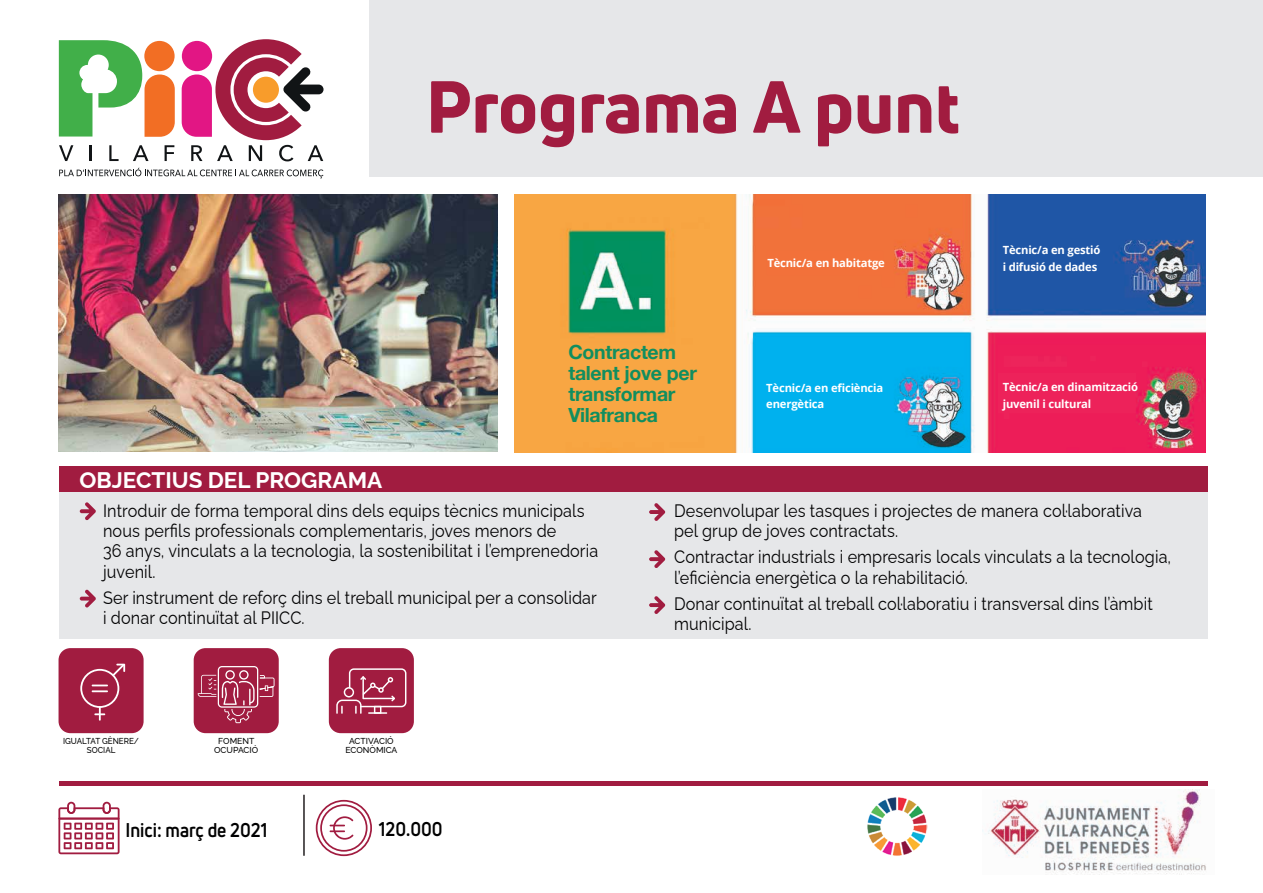
<style>
.page{position:relative;width:1263px;height:893px;background:#fff}
.page>*{position:absolute;margin:0;border:0;box-sizing:border-box;transform-origin:0 0}
.t1{font:800 72px "Uni Neue";color:#a11c40}
.t2{font:700 22.5px "Raleway";color:#fff}
.t3{font:700 19.5px/21px "Helvetica Neue";letter-spacing:-.015em;color:#118e5f}
.t4{font:700 19.5px "Uni Neue";color:#000001;scale:.9 1}
.t5{font:18px/20.2px "Raleway";letter-spacing:.005em;color:#000001;scale:.9 1}
.t6{font:700 11.25px/16.5px "Open Sans";letter-spacing:-.015em;color:#fff}
.t7{font:500 8.7px/9.3px "Raleway";color:#000001;text-align:center}
.t8{font:500 8.7px/9.3px "Raleway";color:#000001;text-align:center;scale:.93 1}
</style>
<div class="page">
<div style="left:369px;top:0;width:894px;height:176px;background:#e6e7e9"></div>
<svg style="left:59px;top:168px;width:264px;height:10px"></svg>
<svg style="left:59px;top:145px;width:14px;height:16px"></svg>
<svg style="left:89px;top:145px;width:2px;height:16px"></svg>
<svg style="left:109px;top:145px;width:10px;height:16px"></svg>
<svg style="left:133px;top:145px;width:16px;height:16px"></svg>
<svg style="left:165px;top:145px;width:9px;height:16px"></svg>
<svg style="left:59px;top:40px;width:116px;height:97px"></svg>
<svg style="left:182px;top:39px;width:141px;height:122px"></svg>
<hr style="left:59px;top:781px;width:1148px;height:4px;background:#a11c40">
<svg style="left:58px;top:802px;width:62px;height:52px"></svg>
<svg style="left:316px;top:800px;width:56px;height:56px"></svg>
<hr style="left:303px;top:795px;width:2px;height:61px;background:#231f20">
<img style="left:867px;top:797px;width:60px;height:59px">
<img style="left:982px;top:789px;width:224px;height:85px">
<div style="left:59px;top:485px;width:1148px;height:154px;background:#e6e7e9"></div>
<div style="left:59px;top:466px;width:1148px;height:26px;background:#a11c40"></div>
<svg style="left:80px;top:502px;width:16px;height:18px"></svg>
<svg style="left:649px;top:550px;width:16px;height:18px"></svg>
<svg style="left:80px;top:590px;width:16px;height:17px"></svg>
<svg style="left:649px;top:503px;width:16px;height:18px"></svg>
<svg style="left:649px;top:596px;width:16px;height:18px"></svg>
<img style="left:59px;top:194px;width:438px;height:258px">
<img style="left:514px;top:194px;width:692px;height:258px">
<div style="left:329px;top:648px;width:85px;height:85px;background:#a11c40;border-radius:12px"></div>
<svg style="left:336px;top:668px;width:70px;height:46px"></svg>
<div style="left:194px;top:648px;width:85px;height:85px;background:#a11c40;border-radius:12px"></div>
<svg style="left:198px;top:666px;width:76px;height:57px"></svg>
<div style="left:59px;top:648px;width:85px;height:85px;background:#a11c40;border-radius:12px"></div>
<svg style="left:80px;top:664px;width:45px;height:57px"></svg>
<h1 class="t1" style="left:426px;top:58px;width:536px">Programa A punt</h1>
<p class="t3" style="left:568px;top:342px;width:130px">Contractem talent jove per transformar<br>Vilafranca</p>
<p class="t6" style="left:767px;top:254px;width:119px">Tècnic/a en habitatge</p>
<p class="t6" style="left:766px;top:379px;width:118px">Tècnic/a en eficiència energètica</p>
<p class="t6" style="left:1003px;top:242px;width:99px">Tècnic/a en gestió i difusió de dades</p>
<p class="t6" style="left:1003px;top:378px;width:137px">Tècnic/a en dinamització juvenil i cultural</p>
<p class="t2" style="left:79px;top:462px;width:304px">OBJECTIUS DEL PROGRAMA</p>
<p class="t5" style="left:103px;top:498px;width:552px">Introduir de forma temporal dins dels equips tècnics municipals nous perfils professionals complementaris, joves menors de<br>36 anys, vinculats a la tecnologia, la sostenibilitat i l’emprenedoria juvenil.</p>
<p class="t5" style="left:103px;top:585px;width:550px">Ser instrument de reforç dins el treball municipal per a consolidar i donar continuïtat al PIICC.</p>
<p class="t8" style="left:63px;top:735px;width:83px">IGUALTAT GÈNERE/<br>SOCIAL</p>
<p class="t7" style="left:214px;top:735px;width:46px">FOMENT<br>OCUPACIÓ</p>
<p class="t7" style="left:345px;top:735px;width:53px">ACTIVACIÓ<br>ECONÒMICA</p>
<p class="t4" style="left:125px;top:817px;width:159px">Inici: març de 2021</p>
<p class="t4" style="left:379px;top:816px;width:72px">120.000</p>
<p class="t5" style="left:674px;top:498px;width:521px">Desenvolupar les tasques i projectes de manera col·laborativa pel grup de joves contractats.</p>
<p class="t5" style="left:674px;top:545px;width:554px">Contractar industrials i empresaris locals vinculats a la tecnologia, l’eficiència energètica o la rehabilitació.</p>
<p class="t5" style="left:674px;top:591px;width:533px">Donar continuïtat al treball col·laboratiu i transversal dins l’àmbit municipal.</p>
</div>
